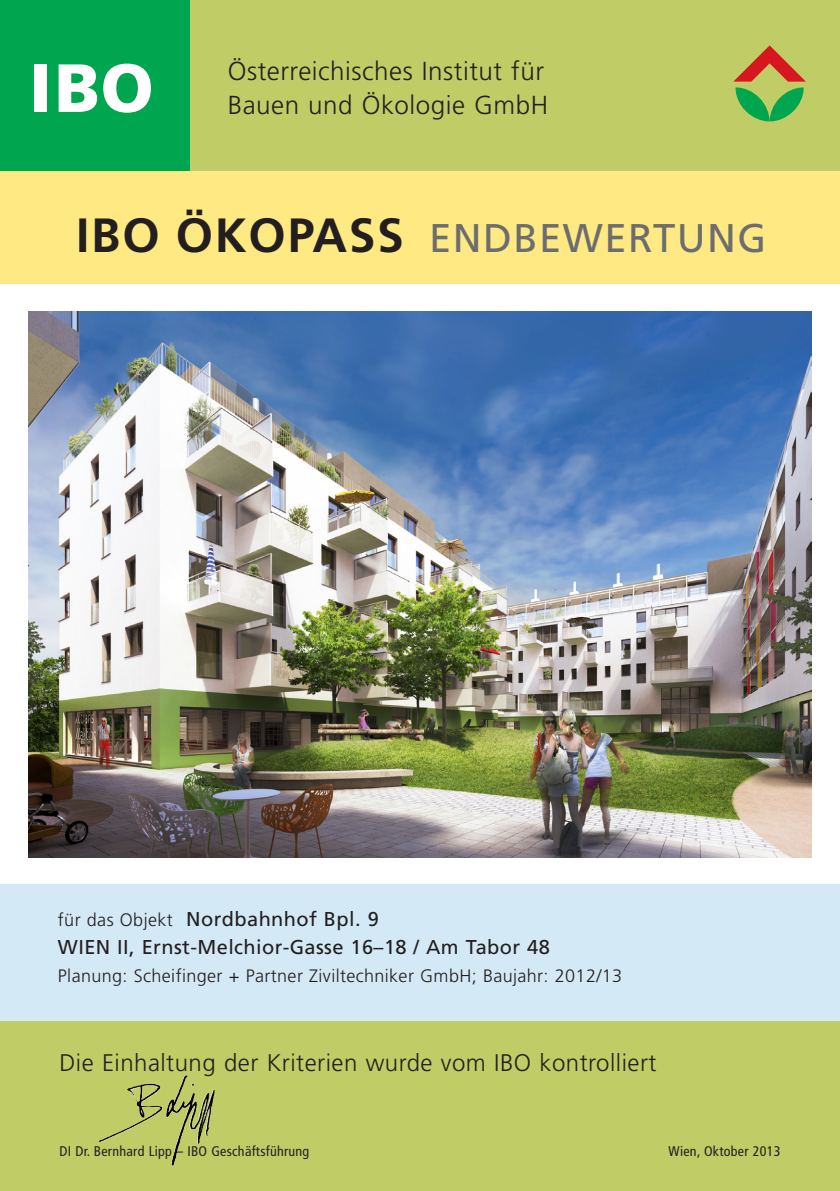
<style>
.page{position:relative;width:840px;height:1191px;background:#fff}
.page>*{position:absolute;margin:0;border:0;box-sizing:border-box;transform-origin:0 0}
.t1{font:900 68px "Frutiger";color:#fff}
.t2{font:40px "Frutiger";letter-spacing:.035em;color:#6c6d70}
.t3{font:300 26px/34px "Frutiger";letter-spacing:.02em;color:#231f20}
.t4{font:300 24px "Frutiger";letter-spacing:.02em;color:#231f20}
.t5{font:20px/28px "Frutiger";letter-spacing:.02em;color:#231f20}
.t6{font:300 18px "Frutiger";letter-spacing:.02em;color:#231f20}
.t7{font:condensed 14px "Frutiger";letter-spacing:.02em;color:#231f20}
.s1{font-weight:700;font-size:48px;color:#231f20}
.s2{font-weight:300;font-size:18px}
</style>
<div class="page">
<div style="left:0;top:170px;width:839px;height:114px;background:#ffe982"></div>
<div style="left:148px;top:0;width:691px;height:170px;background:#c0cc66"></div>
<div style="left:0;top:1020px;width:839px;height:171px;background:#c0cc66"></div>
<div style="left:0;top:884px;width:839px;height:136px;background:#d3e9f6"></div>
<div style="left:0;top:0;width:189px;height:170px;background:#00a54f"></div>
<svg style="left:733px;top:45px;width:72px;height:76px"></svg>
<img style="left:166px;top:1075px;width:40px;height:90px">
<img style="left:28px;top:311px;width:783px;height:546px">
<h1 class="t1" style="left:29px;top:47px;width:126px">IBO</h1>
<h3 class="t3" style="left:228px;top:54px;width:321px">Österreichisches Institut für<br>Bauen und Ökologie GmbH</h3>
<h2 class="t2" style="left:76px;top:215px;width:691px"><span class="s1">IBO ÖKOPASS</span> ENDBEWERTUNG</h2>
<p class="t5" style="left:58px;top:905px;width:493px"><span class="s2">für das Objekt</span> Nordbahnhof Bpl. 9<br>WIEN II, Ernst-Melchior-Gasse 16–18 / Am Tabor 48</p>
<p class="t6" style="left:58px;top:966px;width:565px">Planung: Scheifinger + Partner Ziviltechniker GmbH; Baujahr: 2012/13</p>
<p class="t4" style="left:59px;top:1049px;width:598px">Die Einhaltung der Kriterien wurde vom IBO kontrolliert</p>
<p class="t7" style="left:59px;top:1142px;width:251px">DI Dr. Bernhard Lipp – IBO Geschäftsführung</p>
<p class="t7" style="left:668px;top:1142px;width:113px">Wien, Oktober 2013</p>
</div>
